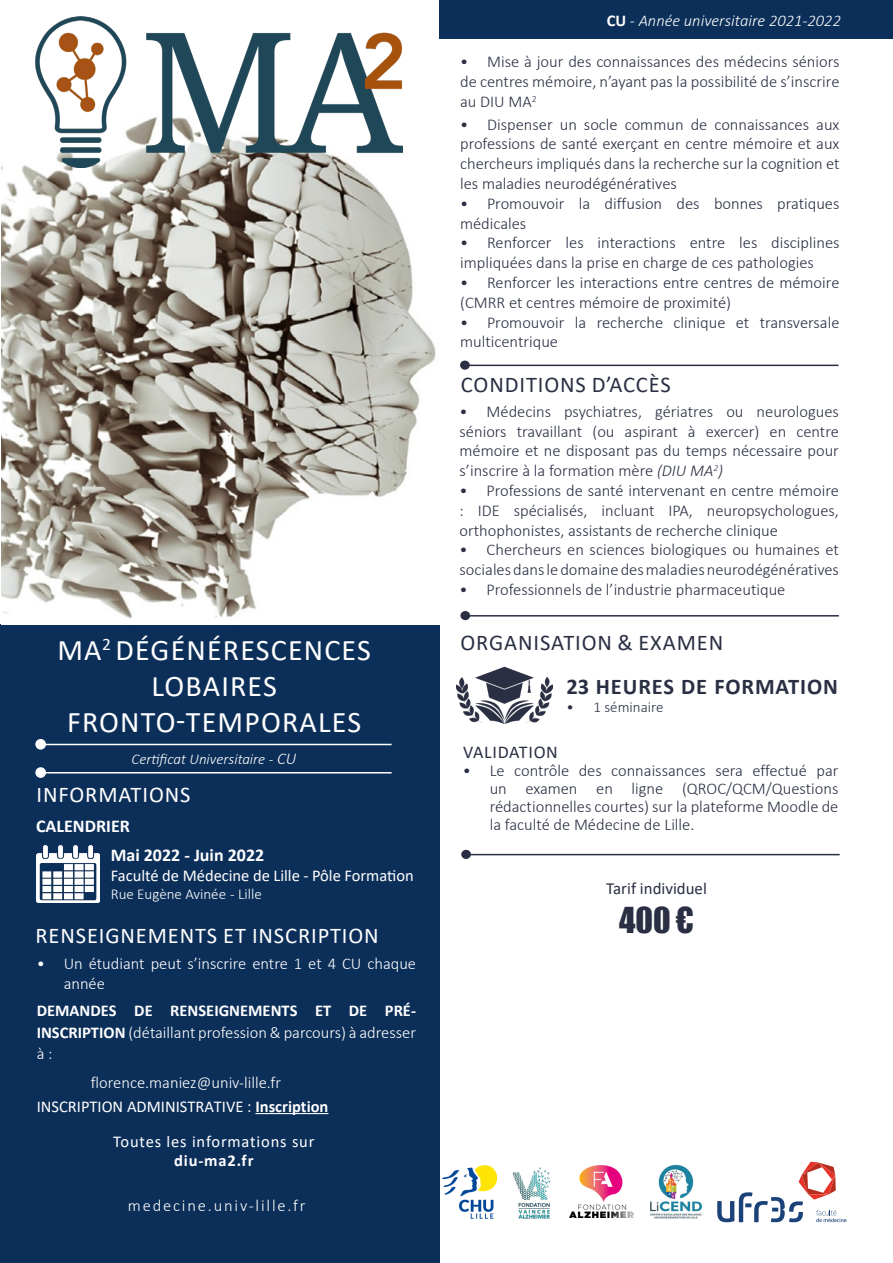
<style>
.page{position:relative;width:893px;height:1263px;background:#fff}
.page>*{position:absolute;margin:0;border:0;box-sizing:border-box;transform-origin:0 0}
.prix{font:32.85px "Impact";color:#2a2f43}
.TITRE_FORMATION{font:30px/36px "Calibri";letter-spacing:.04em;color:#fff;text-align:center}
.titre_description_bl{font:22.5px "Calibri";letter-spacing:.04em;color:#fff}
.titre_description{font:22.5px "Calibri";letter-spacing:.04em;color:#2a2f43}
.t1{font:700 22.5px "Calibri";letter-spacing:.04em;color:#2a2f43}
.t2{font:700 18px "Calibri";color:#fff}
.t3{font:18px "Calibri";letter-spacing:.04em;color:#2a2f43}
.TITRE_PRIX{font:16.8px "Calibri";color:#2a2f43}
.t4{font:300 16.5px/19.8px "Calibri";color:#2a2f43;text-align:justify}
.Site_internet{font:700 16.5px/22.5px "Calibri";color:#fff}
.t5{font:300 16.5px/19.8px "Calibri";color:#fff}
.Site_internet-2{font:16.5px "Calibri";color:#fff}
.t6{font:italic 300 16.5px "Calibri";color:#fff}
.Site_internet-3{font:16.5px "Calibri";letter-spacing:.05em;color:#fff}
.t7{font:300 16.5px "Calibri";letter-spacing:.11em;color:#fff}
.Diplôme{font:italic 300 15px "Calibri";color:#fff}
.t8{font:300 15px "Calibri";color:#fff}
.t9{font:300 15px "Calibri";color:#2a2f43}
.s1{font-size:16.5px}
.s2{font-weight:300}
.s3{font-weight:700}
.s4{font-weight:700;font-style:normal}
.s5{font-style:italic}
</style>
<div class="page">
<div style="left:0;top:624px;width:440px;height:639px;background:#0c2f59"></div>
<div style="left:439px;top:0;width:454px;height:39px;background:#0c2f59"></div>
<hr style="left:466px;top:854px;width:374px;height:1px;background:#2a2f43">
<div style="left:461px;top:850px;width:10px;height:9px;background:#2a2f43;border-radius:50%"></div>
<hr style="left:465px;top:615px;width:374px;height:1px;background:#2a2f43">
<div style="left:460px;top:611px;width:10px;height:9px;background:#2a2f43;border-radius:50%"></div>
<hr style="left:465px;top:365px;width:373px;height:1px;background:#2a2f43">
<div style="left:460px;top:361px;width:10px;height:9px;background:#2a2f43;border-radius:50%"></div>
<hr style="left:41px;top:772px;width:351px;height:1px;background:#fff">
<div style="left:36px;top:768px;width:9px;height:9px;background:#fff;border-radius:50%"></div>
<div style="left:35px;top:767px;width:11px;height:11px;border:2px solid #fff;border-radius:50%"></div>
<hr style="left:41px;top:744px;width:351px;height:1px;background:#fff">
<div style="left:36px;top:740px;width:9px;height:9px;background:#fff;border-radius:50%"></div>
<div style="left:35px;top:739px;width:11px;height:10px;border:2px solid #fff;border-radius:50%"></div>
<img style="left:36px;top:846px;width:63px;height:56px">
<img style="left:631px;top:1164px;width:71px;height:55px">
<img style="left:512px;top:1167px;width:59px;height:52px">
<img style="left:569px;top:1165px;width:64px;height:52px">
<img style="left:443px;top:1165px;width:54px;height:54px">
<img style="left:1px;top:145px;width:435px;height:474px">
<img style="left:36px;top:17px;width:366px;height:151px">
<img style="left:457px;top:667px;width:96px;height:56px">
<hr style="left:255px;top:1113px;width:73px;height:1px;background:#fff">
<svg style="left:717px;top:1162px;width:129px;height:60px"></svg>
<p class="TITRE_FORMATION" style="left:57px;top:631px;width:315px">MA<sup>2</sup> DÉGÉNÉRESCENCES<br>LOBAIRES</p>
<p class="TITRE_FORMATION" style="left:67px;top:703px;width:296px">FRONTO-TEMPORALES</p>
<p class="Diplôme" style="left:131px;top:749px;width:166px">Certificat Universitaire - <span class="s1">CU</span></p>
<p class="titre_description_bl" style="left:37px;top:779px;width:155px">INFORMATIONS</p>
<p class="t2" style="left:36px;top:813px;width:95px">CALENDRIER</p>
<p class="t2" style="left:111px;top:843px;width:155px">Mai 2022 - Juin 2022</p>
<p class="Site_internet-2" style="left:111px;top:864px;width:304px">Faculté de Médecine de Lille - Pôle Formation</p>
<p class="t8" style="left:111px;top:885px;width:153px">Rue Eugène Avinée - Lille</p>
<p class="titre_description_bl" style="left:35px;top:920px;width:345px">RENSEIGNEMENTS ET INSCRIPTION</p>
<p class="t5" style="left:64px;top:953px;width:354px;text-indent:-27px">• Un étudiant peut s’inscrire entre 1 et 4 CU chaque année</p>
<p class="Site_internet" style="left:37px;top:999px;width:381px">DEMANDES DE RENSEIGNEMENTS ET DE PRÉ-<br>INSCRIPTION <span class="s2">(détaillant profession &amp; parcours) à adresser</span></p>
<p class="t5" style="left:37px;top:1044px;width:17px">à :</p>
<p class="t5" style="left:91px;top:1072px;width:192px">florence.maniez@univ-lille.fr</p>
<p class="Site_internet-2" style="left:37px;top:1095px;width:293px">INSCRIPTION ADMINISTRATIVE : <span class="s3">Inscription</span></p>
<p class="Site_internet-3" style="left:113px;top:1129px;width:203px">Toutes les informations sur</p>
<p class="Site_internet" style="left:174px;top:1149px;width:81px">diu-ma2.fr</p>
<p class="t7" style="left:128px;top:1195px;width:179px">medecine.univ-lille.fr</p>
<p class="t6" style="left:607px;top:10px;width:236px"><span class="s4">CU</span> - Année universitaire 2021-2022</p>
<p class="t4" style="left:460px;top:52px;width:381px">• Mise à jour des connaissances des médecins séniors de centres mémoire, n’ayant pas la possibilité de s’inscrire au DIU MA<sup>2</sup></p>
<p class="t4" style="left:460px;top:114px;width:381px">• Dispenser un socle commun de connaissances aux professions de santé exerçant en centre mémoire et aux chercheurs impliqués dans la recherche sur la cognition et les maladies neurodégénératives</p>
<p class="t4" style="left:460px;top:193px;width:381px">• Promouvoir la diffusion des bonnes pratiques médicales</p>
<p class="t4" style="left:460px;top:233px;width:381px">• Renforcer les interactions entre les disciplines impliquées dans la prise en charge de ces pathologies</p>
<p class="t4" style="left:460px;top:272px;width:381px">• Renforcer les interactions entre centres de mémoire (CMRR et centres mémoire de proximité)</p>
<p class="t4" style="left:460px;top:312px;width:381px">• Promouvoir la recherche clinique et transversale multicentrique</p>
<p class="titre_description" style="left:461px;top:369px;width:211px">CONDITIONS D’ACCÈS</p>
<p class="t4" style="left:460px;top:401px;width:381px">• Médecins psychiatres, gériatres ou neurologues séniors travaillant (ou aspirant à exercer) en centre mémoire et ne disposant pas du temps nécessaire pour s’inscrire à la formation mère <span class="s5">(DIU MA</span><sup>2</sup><span class="s5">)</span></p>
<p class="t4" style="left:460px;top:480px;width:381px">• Professions de santé intervenant en centre mémoire : IDE spécialisés, incluant IPA, neuropsychologues, orthophonistes, assistants de recherche clinique</p>
<p class="t4" style="left:460px;top:540px;width:381px">• Chercheurs en sciences biologiques ou humaines et sociales dans le domaine des maladies neurodégénératives</p>
<p class="t4" style="left:460px;top:579px;width:327px">• Professionnels de l’industrie pharmaceutique</p>
<p class="titre_description" style="left:460px;top:627px;width:264px">ORGANISATION &amp; EXAMEN</p>
<p class="t1" style="left:566px;top:671px;width:273px">23 HEURES DE FORMATION</p>
<p class="t9" style="left:566px;top:698px;width:98px">• 1 séminaire</p>
<p class="t3" style="left:463px;top:739px;width:96px">VALIDATION</p>
<p class="t4" style="left:490px;top:761px;width:350px;line-height:18px;text-indent:-27px">• Le contrôle des connaissances sera effectué par un examen en ligne (QROC/QCM/Questions rédactionnelles courtes) sur la plateforme Moodle de la faculté de Médecine de Lille.</p>
<p class="TITRE_PRIX" style="left:606px;top:876px;width:102px">Tarif individuel</p>
<p class="prix" style="left:619px;top:895px;width:76px">400 €</p>
</div>
